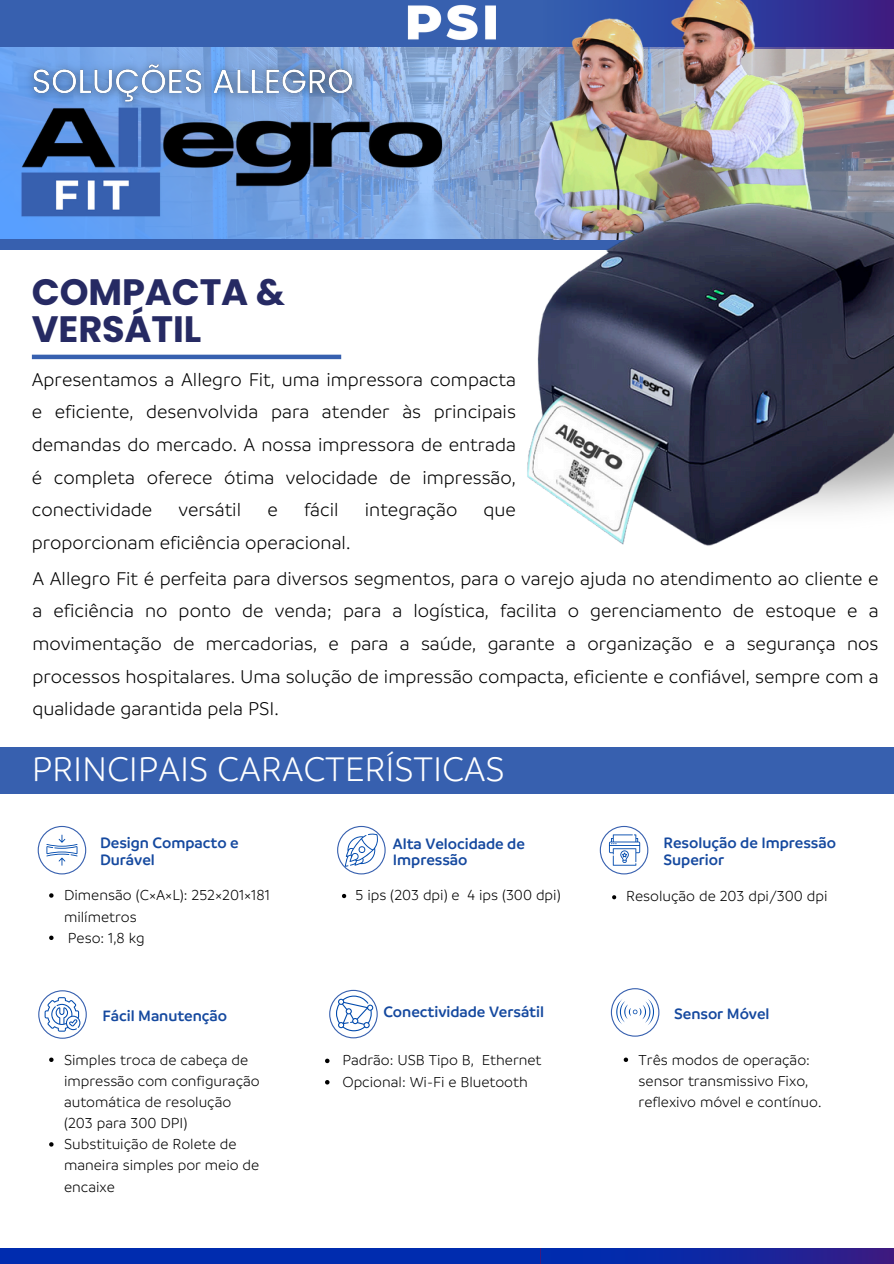
<style>
.page{position:relative;width:894px;height:1264px;background:#fff}
.page>*{position:absolute;margin:0;border:0;box-sizing:border-box;transform-origin:0 0}
.t1{font:300 36.75px "Branding";letter-spacing:-.005em;color:#fff}
.t2{font:700 36.75px/37.2px "Poppins";letter-spacing:-.005em;color:#262a63}
.t3{font:300 19.8px/32.7px "Branding";color:#000;text-align:justify}
.t4{font:600 16.2px/16.4px "Branding";letter-spacing:-.005em;color:#15499f}
.t5{font:300 15.45px/21.1px "Branding";color:#000}
</style>
<div class="page">
<div style="left:0;top:239px;width:893px;height:10px;background:#3760af"></div>
<div style="left:0;top:0;width:893px;height:47px;background:#3760af"></div>
<img style="left:295px;top:0;width:598px;height:186px">
<img style="left:18px;top:50px;width:350px;height:37px">
<div style="left:0;top:1247px;width:893px;height:16px;background:#002caf"></div>
<svg style="left:684px;top:1248px;width:209px;height:15px"></svg>
<div style="left:32px;top:354px;width:309px;height:5px;background:#3760af"></div>
<div style="left:0;top:746px;width:893px;height:47px;background:#3760af"></div>
<img style="left:406px;top:0;width:90px;height:45px">
<img style="left:329px;top:186px;width:564px;height:360px">
<img style="left:3px;top:87px;width:457px;height:157px">
<svg style="left:337px;top:826px;width:48px;height:48px"></svg>
<svg style="left:38px;top:826px;width:48px;height:48px"></svg>
<svg style="left:599px;top:826px;width:49px;height:48px"></svg>
<svg style="left:329px;top:989px;width:48px;height:49px"></svg>
<svg style="left:610px;top:988px;width:50px;height:48px"></svg>
<svg style="left:38px;top:990px;width:49px;height:48px"></svg>
<svg style="left:49px;top:893px;width:5px;height:4px"></svg>
<svg style="left:49px;top:935px;width:5px;height:5px"></svg>
<svg style="left:342px;top:893px;width:4px;height:5px"></svg>
<svg style="left:612px;top:895px;width:4px;height:4px"></svg>
<svg style="left:325px;top:1058px;width:4px;height:5px"></svg>
<svg style="left:325px;top:1080px;width:4px;height:4px"></svg>
<svg style="left:623px;top:1057px;width:5px;height:4px"></svg>
<svg style="left:49px;top:1057px;width:5px;height:4px"></svg>
<svg style="left:49px;top:1142px;width:5px;height:4px"></svg>
<h3 class="t2" style="left:32px;top:274px;width:255px">COMPACTA &amp;<br>VERSÁTIL</h3>
<h2 class="t3" style="left:32px;top:363px;width:485px">Apresentamos a Allegro Fit, uma impressora compacta e eficiente, desenvolvida para atender às principais demandas do mercado. A nossa impressora de entrada é completa oferece ótima velocidade de impressão, conectividade</h2>
<h2 class="t3" style="left:178px;top:493px;width:64px">versátil</h2>
<h2 class="t3" style="left:267px;top:493px;width:12px">e</h2>
<h2 class="t3" style="left:304px;top:493px;width:36px">fácil</h2>
<h2 class="t3" style="left:365px;top:493px;width:94px">integração</h2>
<h2 class="t3" style="left:483px;top:493px;width:34px">que</h2>
<h2 class="t3" style="left:32px;top:526px;width:320px">proporcionam eficiência operacional.</h2>
<p class="t3" style="left:32px;top:562px;width:847px">A Allegro Fit é perfeita para diversos segmentos, para o varejo ajuda no atendimento ao cliente e a eficiência no ponto de venda; para a logística, facilita o gerenciamento de estoque e a movimentação de mercadorias, e para a saúde, garante a organização e a segurança nos processos hospitalares. Uma solução de impressão compacta, eficiente e confiável, sempre com a qualidade garantida pela PSI.</p>
<p class="t1" style="left:32px;top:750px;width:474px">PRINCIPAIS CARACTERÍSTICAS</p>
<p class="t4" style="left:100px;top:835px;width:140px">Design Compacto e<br>Durável</p>
<p class="t5" style="left:64px;top:884px;width:207px">Dimensão (C×A×L): 252×201×181 milímetros</p>
<p class="t5" style="left:68px;top:927px;width:78px">Peso: 1,8 kg</p>
<p class="t4" style="left:102px;top:1007px;width:126px">Fácil Manutenção</p>
<h4 class="t5" style="left:64px;top:1049px;width:197px">Simples troca de cabeça de impressão com configuração automática de resolução (203 para 300 DPI)</h4>
<p class="t5" style="left:64px;top:1133px;width:197px">Substituição de Rolete de maneira simples por meio de encaixe</p>
<p class="t4" style="left:393px;top:835px;width:133px">Alta Velocidade de<br>Impressão</p>
<h1 class="t5" style="left:355px;top:884px;width:106px">5 ips (203 dpi) e</h1>
<h3 class="t5" style="left:467px;top:884px;width:95px">4 ips (300 dpi)</h3>
<p class="t4" style="left:383px;top:1004px;width:162px">Conectividade Versátil</p>
<p class="t5" style="left:342px;top:1049px;width:200px">Padrão: USB Tipo B, Ethernet</p>
<h4 class="t5" style="left:342px;top:1071px;width:187px">Opcional: Wi-Fi e Bluetooth</h4>
<h4 class="t4" style="left:663px;top:835px;width:174px">Resolução de Impressão<br>Superior</h4>
<p class="t5" style="left:626px;top:885px;width:203px">Resolução de 203 dpi/300 dpi</p>
<p class="t4" style="left:674px;top:1005px;width:97px">Sensor Móvel</p>
<p class="t5" style="left:638px;top:1049px;width:184px">Três modos de operação: sensor transmissivo Fixo, reflexivo móvel e contínuo.</p>
</div>
